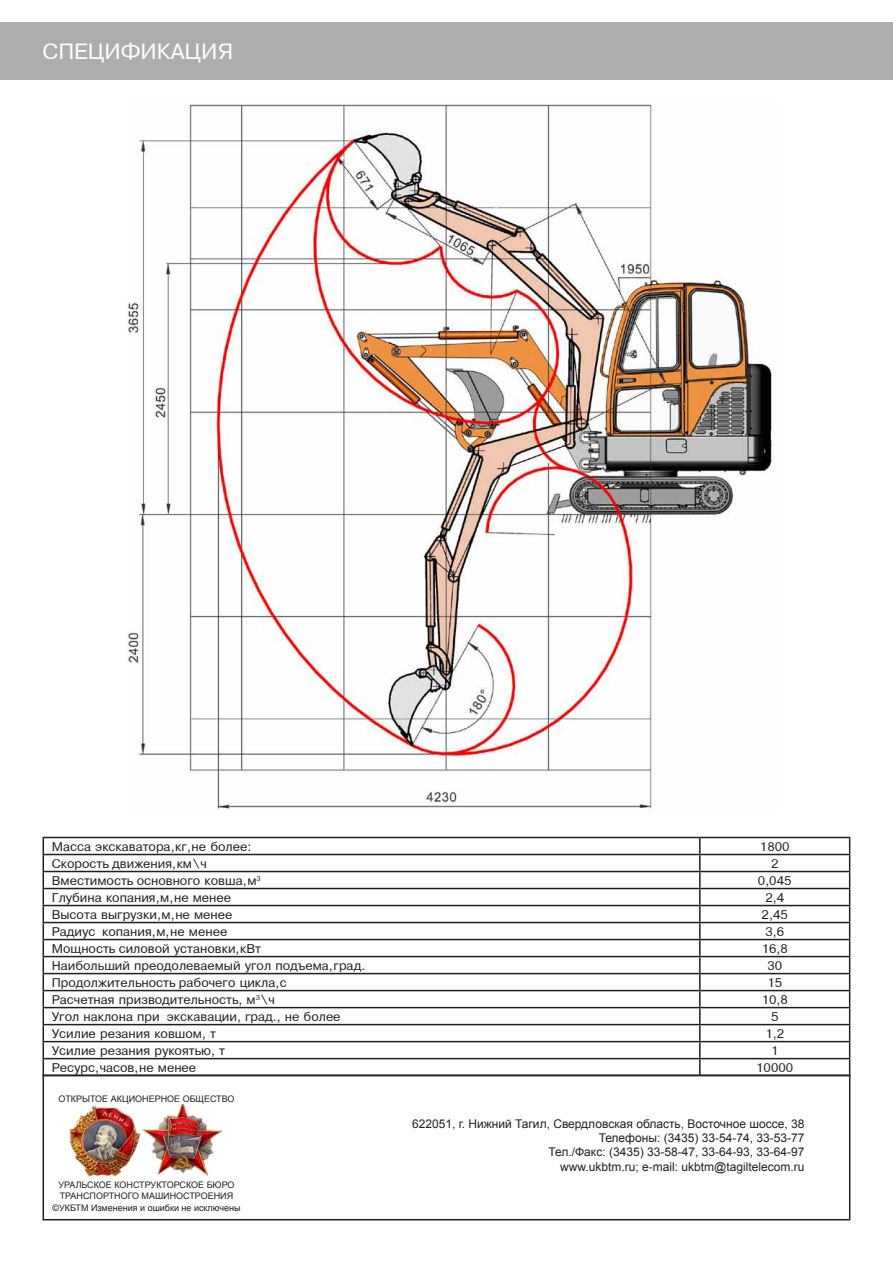
<style>
.page{position:relative;width:893px;height:1263px;background:#fff}
.page>*{position:absolute;margin:0;border:0;box-sizing:border-box;transform-origin:0 0}
.t1{font:21px "Pragmatica";color:#fff}
.t2{font:12px "Pragmatica";color:#231f20}
.t3{font:12px "Arial";color:#231f20}
.t4{font:9px "Arial";color:#231f20}
</style>
<div class="page">
<div style="left:0;top:23px;width:893px;height:57px;background:#abadaf"></div>
<svg style="left:44px;top:838px;width:805px;height:236px"></svg>
<svg style="left:43px;top:838px;width:1px;height:236px"></svg>
<hr style="left:43px;top:837px;width:657px;height:1px;background:#231f20">
<hr style="left:700px;top:837px;width:150px;height:1px;background:#231f20">
<svg style="left:699px;top:838px;width:2px;height:236px"></svg>
<svg style="left:849px;top:838px;width:1px;height:236px"></svg>
<hr style="left:43px;top:854px;width:657px;height:1px;background:#231f20">
<hr style="left:700px;top:854px;width:150px;height:1px;background:#231f20">
<hr style="left:43px;top:871px;width:657px;height:1px;background:#231f20">
<hr style="left:700px;top:871px;width:150px;height:1px;background:#231f20">
<hr style="left:43px;top:888px;width:657px;height:1px;background:#231f20">
<hr style="left:700px;top:888px;width:150px;height:1px;background:#231f20">
<hr style="left:43px;top:905px;width:657px;height:1px;background:#231f20">
<hr style="left:700px;top:905px;width:150px;height:1px;background:#231f20">
<hr style="left:43px;top:922px;width:657px;height:1px;background:#231f20">
<hr style="left:700px;top:922px;width:150px;height:1px;background:#231f20">
<hr style="left:43px;top:939px;width:657px;height:1px;background:#231f20">
<hr style="left:700px;top:939px;width:150px;height:1px;background:#231f20">
<hr style="left:43px;top:956px;width:657px;height:1px;background:#231f20">
<hr style="left:700px;top:956px;width:150px;height:1px;background:#231f20">
<hr style="left:43px;top:973px;width:657px;height:1px;background:#231f20">
<hr style="left:700px;top:973px;width:150px;height:1px;background:#231f20">
<hr style="left:43px;top:990px;width:657px;height:1px;background:#231f20">
<hr style="left:700px;top:990px;width:150px;height:1px;background:#231f20">
<hr style="left:43px;top:1007px;width:657px;height:1px;background:#231f20">
<hr style="left:700px;top:1007px;width:150px;height:1px;background:#231f20">
<hr style="left:43px;top:1024px;width:657px;height:1px;background:#231f20">
<hr style="left:700px;top:1024px;width:150px;height:1px;background:#231f20">
<hr style="left:43px;top:1041px;width:657px;height:1px;background:#231f20">
<hr style="left:700px;top:1041px;width:150px;height:1px;background:#231f20">
<hr style="left:43px;top:1058px;width:657px;height:1px;background:#231f20">
<hr style="left:700px;top:1058px;width:150px;height:1px;background:#231f20">
<div style="left:43px;top:1074px;width:807px;height:146px;border:2px solid #231f20"></div>
<img style="left:69px;top:1105px;width:154px;height:72px">
<img style="left:128px;top:104px;width:644px;height:705px">
<p class="t1" style="left:43px;top:39px;width:192px">СПЕЦИФИКАЦИЯ</p>
<p class="t2" style="left:52px;top:839px;width:201px">Масса экскаватора,кг,не более:</p>
<p class="t2" style="left:760px;top:839px;width:31px">1800</p>
<p class="t2" style="left:52px;top:856px;width:157px">Скорость движения,км\ч</p>
<p class="t2" style="left:771px;top:856px;width:9px">2</p>
<p class="t2" style="left:52px;top:874px;width:210px">Вместимость основного ковша,м<sup>3</sup></p>
<p class="t2" style="left:758px;top:874px;width:35px">0,045</p>
<p class="t2" style="left:52px;top:891px;width:181px">Глубина копания,м,не менее</p>
<p class="t2" style="left:765px;top:891px;width:20px">2,4</p>
<p class="t2" style="left:52px;top:908px;width:182px">Высота выгрузки,м,не менее</p>
<p class="t2" style="left:762px;top:908px;width:28px">2,45</p>
<p class="t2" style="left:52px;top:925px;width:177px">Радиус копания,м,не менее</p>
<p class="t2" style="left:765px;top:925px;width:20px">3,6</p>
<p class="t2" style="left:52px;top:942px;width:211px">Мощность силовой установки,кВт</p>
<p class="t2" style="left:762px;top:942px;width:28px">16,8</p>
<p class="t2" style="left:52px;top:959px;width:315px">Наибольший преодолеваемый угол подъема,град.</p>
<p class="t2" style="left:767px;top:959px;width:16px">30</p>
<p class="t2" style="left:52px;top:976px;width:237px">Продолжительность рабочего цикла,с</p>
<p class="t2" style="left:767px;top:976px;width:16px">15</p>
<p class="t2" style="left:52px;top:993px;width:225px">Расчетная призводительность, м<sup>3</sup>\ч</p>
<p class="t2" style="left:762px;top:993px;width:28px">10,8</p>
<p class="t2" style="left:52px;top:1010px;width:290px">Угол наклона при экскавации, град., не более</p>
<p class="t2" style="left:771px;top:1010px;width:9px">5</p>
<p class="t2" style="left:52px;top:1027px;width:166px">Усилие резания ковшом, т</p>
<p class="t2" style="left:765px;top:1027px;width:20px">1,2</p>
<p class="t2" style="left:52px;top:1044px;width:175px">Усилие резания рукоятью, т</p>
<p class="t2" style="left:771px;top:1044px;width:9px">1</p>
<p class="t2" style="left:52px;top:1061px;width:146px">Ресурс,часов,не менее</p>
<p class="t2" style="left:756px;top:1061px;width:38px">10000</p>
<p class="t4" style="left:58px;top:1093px;width:177px">ОТКРЫТОЕ АКЦИОНЕРНОЕ ОБЩЕСТВО</p>
<p class="t4" style="left:58px;top:1179px;width:178px">УРАЛЬСКОЕ КОНСТРУКТОРСКОЕ БЮРО</p>
<p class="t4" style="left:60px;top:1190px;width:175px">ТРАНСПОРТНОГО МАШИНОСТРОЕНИЯ</p>
<p class="t4" style="left:52px;top:1201px;width:190px">©УКБТМ Изменения и ошибки не исключены</p>
<p class="t3" style="left:412px;top:1115px;width:394px">622051, г. Нижний Тагил, Свердловская область, Восточное шоссе, 38</p>
<p class="t3" style="left:599px;top:1130px;width:207px">Телефоны: (3435) 33-54-74, 33-53-77</p>
<p class="t3" style="left:549px;top:1144px;width:257px">Тел./Факс: (3435) 33-58-47, 33-64-93, 33-64-97</p>
<p class="t3" style="left:560px;top:1159px;width:246px">www.ukbtm.ru; e-mail: ukbtm@tagiltelecom.ru</p>
</div>
